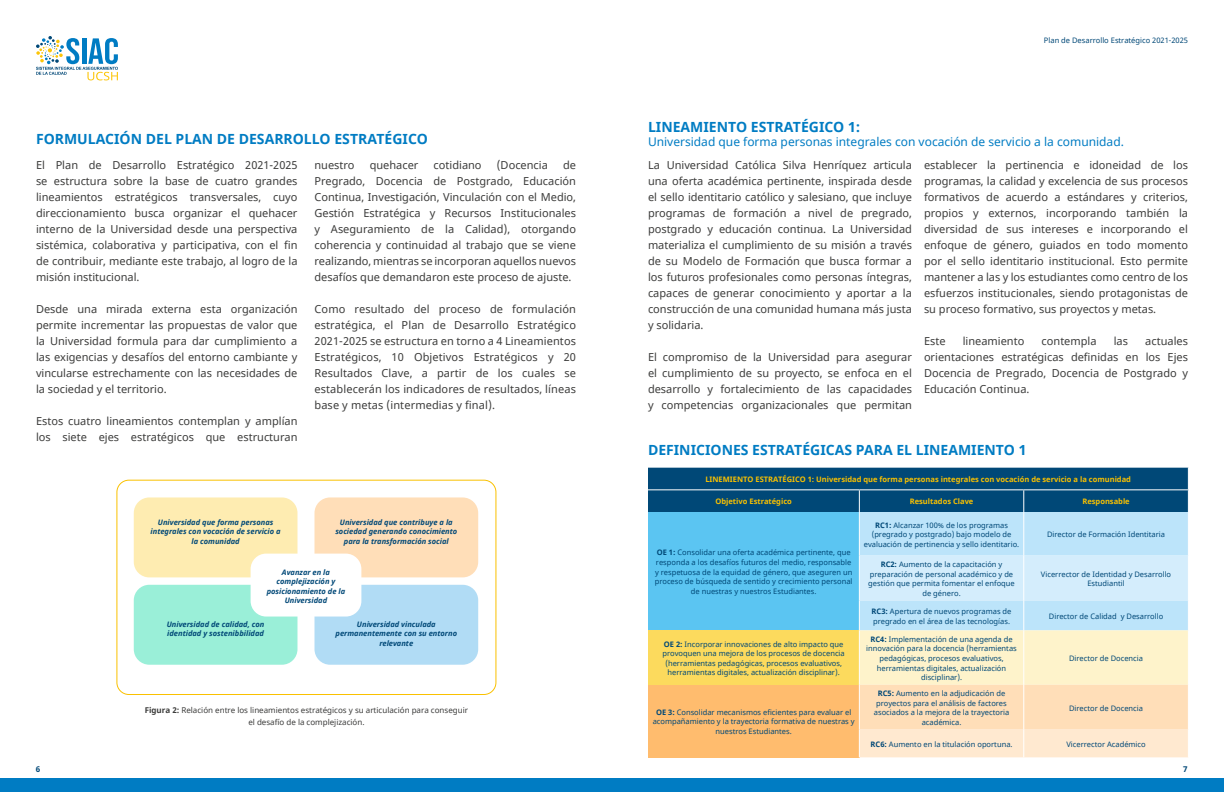
<style>
.page{position:relative;width:1224px;height:792px;background:#fff}
.page>*{position:absolute;margin:0;border:0;box-sizing:border-box;transform-origin:0 0}
.t1{font:700 14px "Noto Sans";color:#007cc3}
.t2{font:12px "Noto Sans";color:#007cc3}
.t3{font:11px/16px "Noto Sans";color:#3c3c3b;text-align:justify}
.t4{font:8px/12px "Noto Sans";color:#3c3c3b;text-align:center}
.t5{font:700 8px "Noto Sans";color:#004877}
.t6{font:7.5px/9.6px "Noto Sans";color:#004877;text-align:center}
.t7{font:italic 700 7.5px/9.6px "Noto Sans";color:#004877;text-align:center}
.t8{font:700 7.5px "Noto Sans";color:#fac100}
.s1{font-weight:700}
</style>
<div class="page">
<div style="left:0;top:778px;width:1224px;height:14px;background:#007cc3"></div>
<svg style="left:36px;top:36px;width:82px;height:44px"></svg>
<div style="left:117px;top:480px;width:379px;height:215px;border:1px solid #fac100;border-radius:12px"></div>
<div style="left:134px;top:497px;width:163px;height:80px;background:#feecb1;border-radius:16px"></div>
<div style="left:315px;top:497px;width:163px;height:80px;background:#ffdeb8;border-radius:16px"></div>
<div style="left:315px;top:585px;width:163px;height:80px;background:#b1dcf5;border-radius:16px"></div>
<div style="left:134px;top:585px;width:163px;height:80px;background:#9aefd8;border-radius:16px"></div>
<div style="left:251px;top:554px;width:110px;height:63px;background:#fff;border-radius:16px"></div>
<div style="left:648px;top:512px;width:211px;height:118px;background:#5bc5f2"></div>
<div style="left:860px;top:512px;width:328px;height:118px;background:#bce4fa"></div>
<div style="left:860px;top:556px;width:328px;height:44px;background:#d4edfc"></div>
<div style="left:648px;top:630px;width:211px;height:55px;background:#fcda5d"></div>
<div style="left:648px;top:685px;width:211px;height:72px;background:#ffbc6e"></div>
<div style="left:648px;top:468px;width:541px;height:44px;background:#004877"></div>
<hr style="left:1023px;top:512px;width:1px;height:44px;background:#fff">
<hr style="left:1023px;top:556px;width:1px;height:44px;background:#fff">
<hr style="left:1023px;top:600px;width:1px;height:30px;background:#fff">
<svg style="left:859px;top:630px;width:329px;height:127px;background:#fee9c6"></svg>
<hr style="left:648px;top:489px;width:211px;height:1px;background:#fff">
<hr style="left:859px;top:489px;width:165px;height:1px;background:#fff">
<hr style="left:1024px;top:489px;width:165px;height:1px;background:#fff">
<p class="t1" style="left:36px;top:129px;width:393px">FORMULACIÓN DEL PLAN DE DESARROLLO ESTRATÉGICO</p>
<p class="t3" style="left:36px;top:157px;width:263px">El Plan de Desarrollo Estratégico 2021-2025 se estructura sobre la base de cuatro grandes lineamientos estratégicos transversales, cuyo direccionamiento busca organizar el quehacer interno de la Universidad desde una perspectiva sistémica, colaborativa y participativa, con el fin de contribuir, mediante este trabajo, al logro de la misión institucional.</p>
<p class="t3" style="left:36px;top:301px;width:263px">Desde una mirada externa esta organización permite incrementar las propuestas de valor que la Universidad formula para dar cumplimiento a las exigencias y desafíos del entorno cambiante y vincularse estrechamente con las necesidades de la sociedad y el territorio.</p>
<p class="t3" style="left:36px;top:413px;width:263px">Estos cuatro lineamientos contemplan y amplían los siete ejes estratégicos que estructuran</p>
<p class="t3" style="left:315px;top:157px;width:42px">nuestro</p>
<p class="t3" style="left:370px;top:157px;width:50px">quehacer</p>
<p class="t3" style="left:434px;top:157px;width:49px">cotidiano</p>
<p class="t3" style="left:497px;top:157px;width:53px">(Docencia</p>
<p class="t3" style="left:315px;top:157px;width:263px;text-indent:249px">de Pregrado, Docencia de Postgrado, Educación Continua, Investigación, Vinculación con el Medio, Gestión Estratégica y Recursos Institucionales y Aseguramiento de la Calidad), otorgando coherencia y continuidad al trabajo que se viene realizando, mientras se incorporan aquellos nuevos desafíos que demandaron este proceso de ajuste.</p>
<p class="t3" style="left:315px;top:301px;width:263px">Como resultado del proceso de formulación estratégica, el Plan de Desarrollo Estratégico 2021-2025 se estructura en torno a 4 Lineamientos Estratégicos, 10 Objetivos Estratégicos y 20<br>Resultados Clave, a partir de los cuales se establecerán los indicadores de resultados, líneas base y metas (intermedias y final).</p>
<p class="t7" style="left:151px;top:517px;width:132px">Universidad que forma personas integrales con vocación de servicio a la comunidad</p>
<p class="t7" style="left:335px;top:517px;width:123px">Universidad que contribuye a la sociedad generando conocimiento para la transformación social</p>
<p class="t7" style="left:267px;top:567px;width:80px">Avanzar en la complejización y posicionamiento de la<br>Universidad</p>
<p class="t7" style="left:167px;top:619px;width:99px;text-align:left">Universidad de calidad, con identidad y sostenibbilidad</p>
<p class="t7" style="left:336px;top:619px;width:123px">Universidad vinculada permanentemente con su entorno relevante</p>
<p class="t4" style="left:145px;top:704px;width:325px"><span class="s1">Figura 2:</span> Relación entre los lineamientos estratégicos y su articulación para conseguir el desafío de la complejización.</p>
<p class="t6" style="left:1044px;top:36px;width:146px">Plan de Desarrollo Estratégico 2021-2025</p>
<p class="t1" style="left:648px;top:117px;width:214px">LINEAMIENTO ESTRATÉGICO 1:</p>
<p class="t2" style="left:648px;top:133px;width:477px">Universidad que forma personas integrales con vocación de servicio a la comunidad.</p>
<p class="t3" style="left:648px;top:157px;width:266px">La Universidad Católica Silva Henríquez articula una oferta académica pertinente, inspirada desde el sello identitario católico y salesiano, que incluye programas de formación a nivel de pregrado, postgrado y educación continua. La Universidad materializa el cumplimiento de su misión a través de su Modelo de Formación que busca formar a los futuros profesionales como personas íntegras, capaces de generar conocimiento y aportar a la construcción de una comunidad humana más justa y solidaria.</p>
<p class="t3" style="left:648px;top:349px;width:266px">El compromiso de la Universidad para asegurar el cumplimiento de su proyecto, se enfoca en el desarrollo y fortalecimiento de las capacidades y competencias organizacionales que permitan</p>
<p class="t3" style="left:924px;top:157px;width:266px">establecer la pertinencia e idoneidad de los programas, la calidad y excelencia de sus procesos formativos de acuerdo a estándares y criterios, propios y externos, incorporando también la diversidad de sus intereses e incorporando el enfoque de género, guiados en todo momento por el sello identitario institucional. Esto permite mantener a las y los estudiantes como centro de los esfuerzos institucionales, siendo protagonistas de su proceso formativo, sus proyectos y metas.</p>
<p class="t3" style="left:924px;top:333px;width:23px">Este</p>
<p class="t3" style="left:963px;top:333px;width:63px">lineamiento</p>
<p class="t3" style="left:1042px;top:333px;width:56px">contempla</p>
<p class="t3" style="left:1114px;top:333px;width:16px">las</p>
<p class="t3" style="left:924px;top:333px;width:266px;text-indent:221px">actuales orientaciones estratégicas definidas en los Ejes Docencia de Pregrado, Docencia de Postgrado y Educación Continua.</p>
<p class="t1" style="left:648px;top:440px;width:380px">DEFINICIONES ESTRATÉGICAS PARA EL LINEAMIENTO 1</p>
<p class="t8" style="left:705px;top:474px;width:427px">LINEMIENTO ESTRATÉGICO 1: Universidad que forma personas integrales con vocación de servicio a la comunidad</p>
<p class="t8" style="left:715px;top:496px;width:78px">Objetivo Estratégico</p>
<p class="t8" style="left:910px;top:496px;width:65px">Resultados Clave</p>
<p class="t8" style="left:1082px;top:496px;width:49px">Responsable</p>
<p class="t6" style="left:655px;top:548px;width:199px"><span class="s1">OE 1:</span> Consolidar una oferta académica pertinente, que responda a los desafíos futuros del medio, responsable y respetuosa de la equidad de género, que aseguren un proceso de búsqueda de sentido y crecimiento personal de nuestras y nuestros Estudiantes.</p>
<p class="t6" style="left:864px;top:520px;width:157px"><span class="s1">RC1:</span> Alcanzar 100% de los programas (pregrado y postgrado) bajo modelo de evaluación de pertinencia y sello identitario.</p>
<p class="t6" style="left:1047px;top:530px;width:120px">Director de Formación Identitaria</p>
<p class="t6" style="left:868px;top:560px;width:148px"><span class="s1">RC2:</span> Aumento de la capacitación y preparación de personal académico y de gestión que permita fomentar el enfoque de género.</p>
<p class="t6" style="left:1041px;top:569px;width:132px">Vicerrector de Identidad y Desarrollo<br>Estudiantil</p>
<p class="t6" style="left:872px;top:607px;width:141px;text-align:left"><span class="s1">RC3:</span> Apertura de nuevos programas de pregrado en el área de las tecnologías.</p>
<p class="t6" style="left:1049px;top:612px;width:116px">Director de Calidad y Desarrollo</p>
<p class="t6" style="left:663px;top:639px;width:184px"><span class="s1">OE 2:</span> Incorporar innovaciones de alto impacto que provoquen una mejora de los procesos de docencia (herramientas pedagógicas, procesos evaluativos, herramientas digitales, actualización disciplinar).</p>
<p class="t6" style="left:866px;top:635px;width:152px"><span class="s1">RC4:</span> Implementación de una agenda de innovación para la docencia (herramientas pedagógicas, procesos evaluativos, herramientas digitales, actualización disciplinar).</p>
<p class="t6" style="left:653px;top:708px;width:204px"><span class="s1">OE 3:</span> Consolidar mecanismos eficientes para evaluar el acompañamiento y la trayectoria formativa de nuestras y nuestros Estudiantes.</p>
<p class="t6" style="left:874px;top:689px;width:137px"><span class="s1">RC5:</span> Aumento en la adjudicación de proyectos para el análisis de factores asociados a la mejora de la trayectoria académica.</p>
<p class="t6" style="left:1069px;top:654px;width:75px">Director de Docencia</p>
<p class="t6" style="left:1069px;top:703px;width:75px">Director de Docencia</p>
<p class="t6" style="left:871px;top:740px;width:144px"><span class="s1">RC6:</span> Aumento en la titulación oportuna.</p>
<p class="t6" style="left:1066px;top:740px;width:81px">Vicerrector Académico</p>
<p class="t5" style="left:36px;top:764px;width:6px">6</p>
<p class="t5" style="left:1183px;top:764px;width:6px">7</p>
</div>
